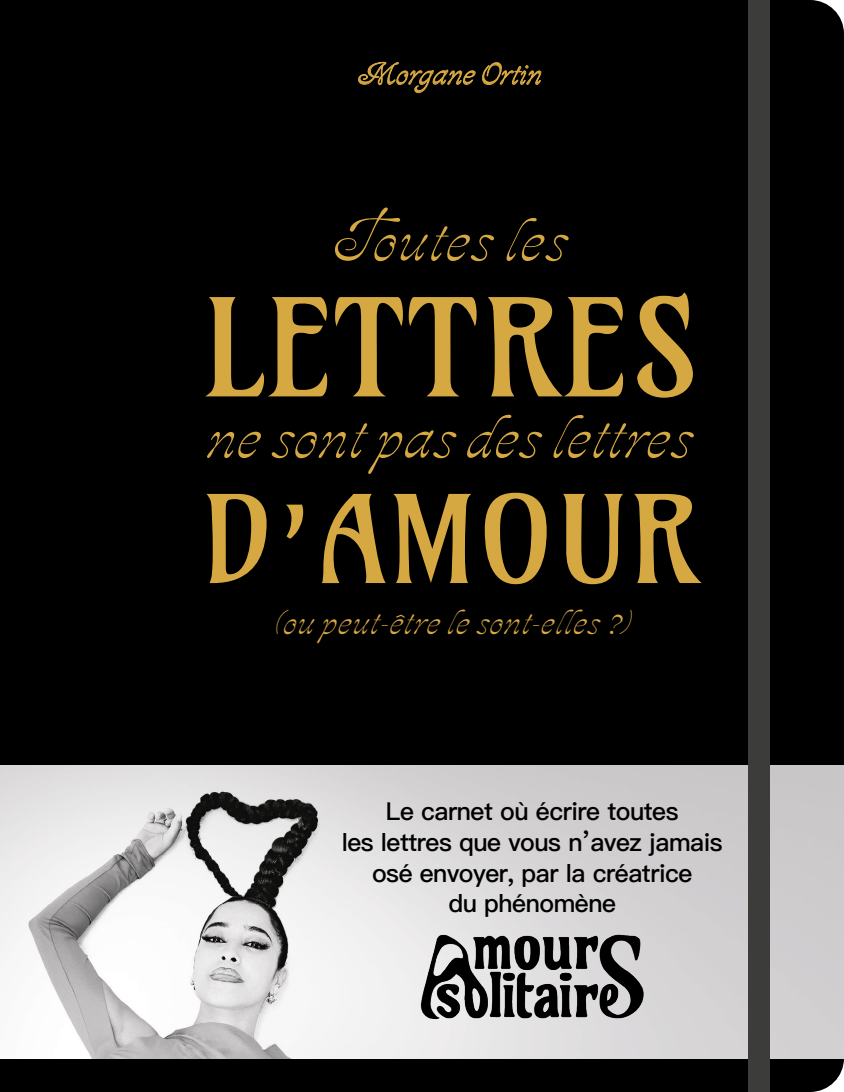
<style>
.page{position:relative;width:844px;height:1092px;background:#fff}
.page>*{position:absolute;margin:0;border:0;box-sizing:border-box;transform-origin:0 0}
.t1{font:132.83px "Amarante";letter-spacing:.03em;color:#d6a842}
.t2{font:119.17px "Amarante";letter-spacing:.02em;color:#d6a842}
.t3{font:59.68px "OPTI Ajax";letter-spacing:.01em;color:#d6a842}
.t4{font:34.12px "OPTI Ajax";letter-spacing:.02em;color:#d6a842}
.t5{font:30.62px "OPTI Ajax";color:#d6a842}
.t6{font:500 24.68px/30.6px "Ping Fang TC";letter-spacing:-.02em;color:#000;text-align:center}
</style>
<div class="page">
<div style="left:0;top:0;width:843px;height:1091px;background:#000"></div>
<img style="left:0;top:765px;width:843px;height:293px">
<img style="left:380px;top:924px;width:306px;height:109px">
<div style="left:748px;top:0;width:22px;height:1091px;background:#3c3c3b"></div>
<p class="t5" style="left:358px;top:56px;width:186px">Morgane Ortin</p>
<p class="t3" style="left:332px;top:206px;width:237px">Toutes les</p>
<p class="t1" style="left:203px;top:265px;width:495px">LETTRES</p>
<p class="t3" style="left:207px;top:403px;width:487px">ne sont pas des lettres</p>
<p class="t2" style="left:203px;top:465px;width:496px">D’AMOUR</p>
<p class="t4" style="left:268px;top:603px;width:365px">(ou peut-être le sont-elles ?)</p>
<p class="t6" style="left:341px;top:795px;width:382px">Le carnet où écrire toutes<br>les lettres que vous n’avez jamais osé envoyer, par la créatrice<br>du phénomène</p>
</div>
